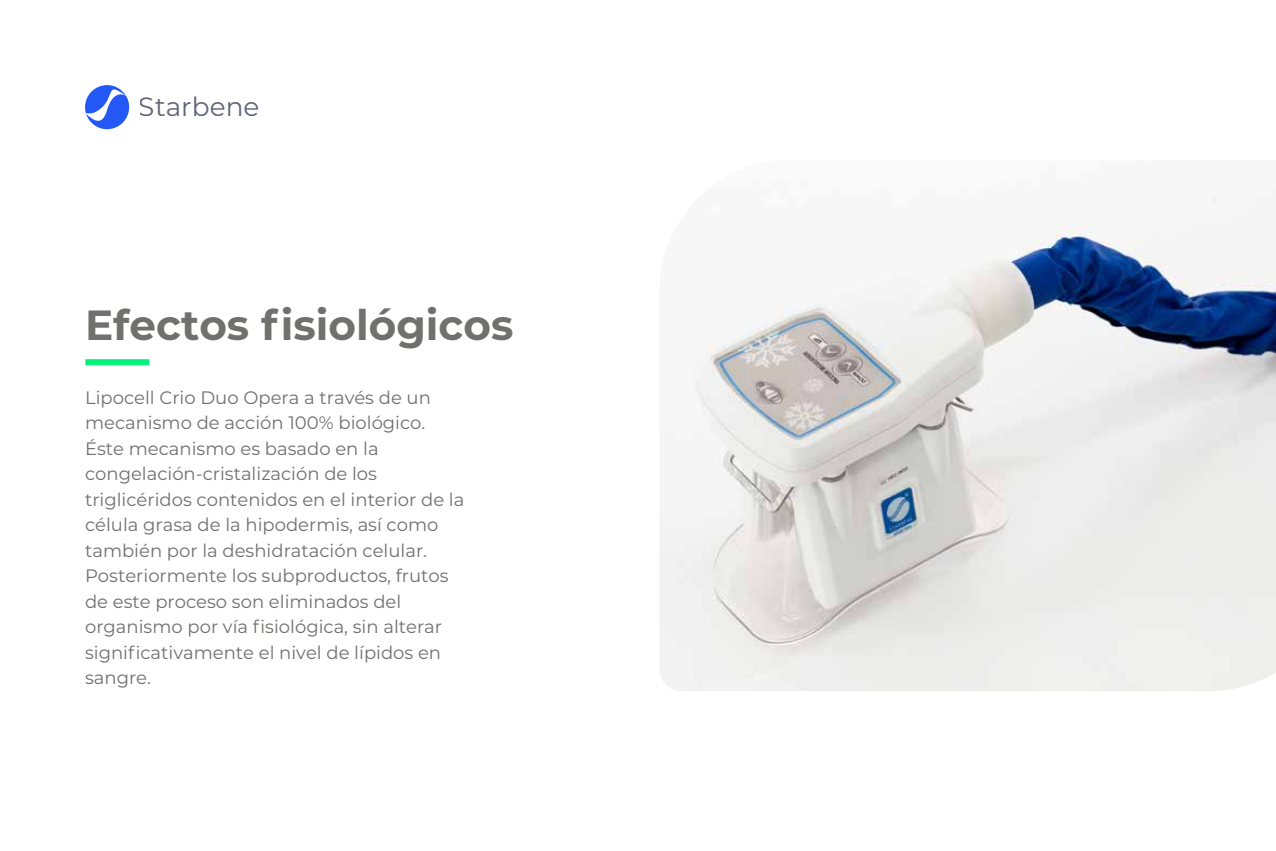
<style>
.page{position:relative;width:1276px;height:851px;background:#fff}
.page>*{position:absolute;margin:0;border:0;box-sizing:border-box;transform-origin:0 0}
.t1{font:700 42.15px "Montserrat";color:#70706f}
.t2{font:26.4px "Montserrat";color:#606475}
.t3{font:18px/25.5px "Montserrat";color:#70706f}
</style>
<div class="page">
<svg style="left:85px;top:85px;width:44px;height:44px"></svg>
<div style="left:85px;top:359px;width:64px;height:6px;background:#00f379"></div>
<img style="left:660px;top:197px;width:616px;height:494px">
<h2 class="t2" style="left:139px;top:88px;width:122px">Starbene</h2>
<h1 class="t1" style="left:85px;top:294px;width:430px">Efectos fisiológicos</h1>
<p class="t3" style="left:85px;top:384px;width:381px">Lipocell Crio Duo Opera a través de un mecanismo de acción 100% biológico.<br>Éste mecanismo es basado en la congelación-cristalización de los triglicéridos contenidos en el interior de la célula grasa de la hipodermis, así como también por la deshidratación celular.<br>Posteriormente los subproductos, frutos de este proceso son eliminados del organismo por vía fisiológica, sin alterar significativamente el nivel de lípidos en sangre.</p>
</div>
